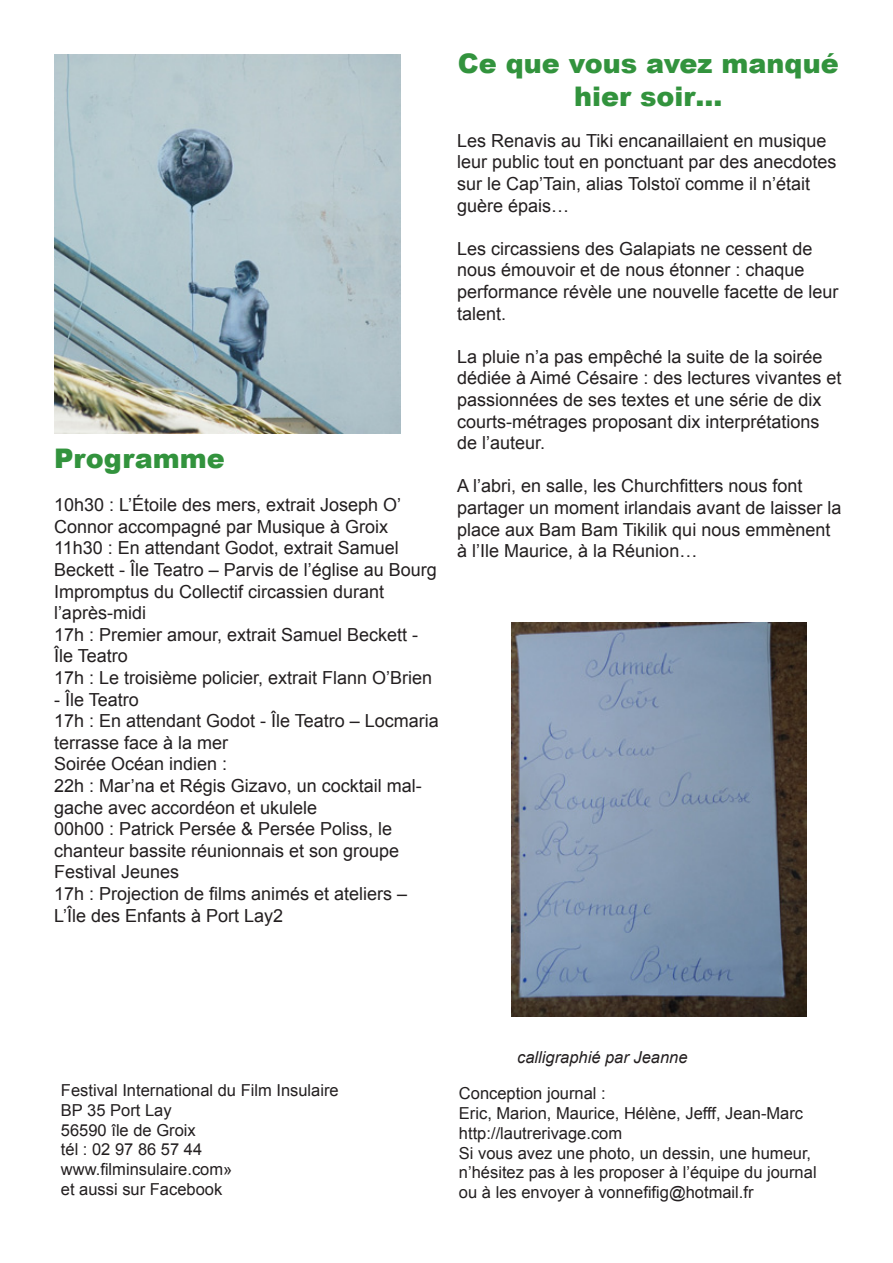
<style>
.page{position:relative;width:893px;height:1263px;background:#fff}
.page>*{position:absolute;margin:0;border:0;box-sizing:border-box;transform-origin:0 0}
.titre{font:900 27px/32.4px "Arial";color:#32933d;text-align:center}
.corps{font:900 27px "Arial";color:#32933d}
.corps-2{font:18px/21.6px "Arial";color:#231f20}
.corps-3{font:16.5px/19.8px "Arial";color:#231f20}
.legende{font:italic 16.5px "Arial";color:#231f20}
</style>
<div class="page">
<img style="left:511px;top:622px;width:296px;height:394px">
<img style="left:54px;top:54px;width:347px;height:380px">
<p class="corps" style="left:54px;top:439px;width:172px">Programme</p>
<p class="corps-2" style="left:54px;top:494px;width:349px">10h30 : L’Étoile des mers, extrait Joseph O’<br>Connor accompagné par Musique à Groix</p>
<p class="corps-2" style="left:54px;top:537px;width:384px">11h30 : En attendant Godot, extrait Samuel<br>Beckett - Île Teatro – Parvis de l’église au Bourg</p>
<p class="corps-2" style="left:54px;top:581px;width:332px">Impromptus du Collectif circassien durant l’après-midi</p>
<p class="corps-2" style="left:54px;top:624px;width:366px">17h : Premier amour, extrait Samuel Beckett -<br>Île Teatro</p>
<p class="corps-2" style="left:54px;top:667px;width:380px">17h : Le troisième policier, extrait Flann O’Brien</p>
<p class="corps-2" style="left:54px;top:689px;width:86px">- Île Teatro</p>
<p class="corps-2" style="left:54px;top:710px;width:386px">17h : En attendant Godot - Île Teatro – Locmaria terrasse face à la mer</p>
<p class="corps-2" style="left:54px;top:753px;width:175px">Soirée Océan indien :</p>
<p class="corps-2" style="left:54px;top:775px;width:369px">22h : Mar’na et Régis Gizavo, un cocktail mal&shy;gache avec accordéon et ukulele</p>
<p class="corps-2" style="left:54px;top:818px;width:347px">00h00 : Patrick Persée &amp; Persée Poliss, le chanteur bassite réunionnais et son groupe</p>
<p class="corps-2" style="left:54px;top:861px;width:127px">Festival Jeunes</p>
<p class="corps-2" style="left:54px;top:883px;width:355px">17h : Projection de films animés et ateliers –<br>L’Île des Enfants à Port Lay2</p>
<p class="titre" style="left:458px;top:47px;width:382px">Ce que vous avez manqué hier soir…</p>
<p class="corps-2" style="left:457px;top:130px;width:381px">Les Renavis au Tiki encanaillaient en musique leur public tout en ponctuant par des anecdotes sur le Cap’Tain, alias Tolstoï comme il n’était guère épais…</p>
<p class="corps-2" style="left:457px;top:238px;width:383px">Les circassiens des Galapiats ne cessent de nous émouvoir et de nous étonner : chaque performance révèle une nouvelle facette de leur talent.</p>
<p class="corps-2" style="left:457px;top:346px;width:386px">La pluie n’a pas empêché la suite de la soirée dédiée à Aimé Césaire : des lectures vivantes et passionnées de ses textes et une série de dix courts-métrages proposant dix interprétations de l’auteur.</p>
<p class="corps-2" style="left:457px;top:475px;width:386px">A l’abri, en salle, les Churchfitters nous font partager un moment irlandais avant de laisser la place aux Bam Bam Tikilik qui nous emmènent à l’Ile Maurice, à la Réunion…</p>
<p class="corps-3" style="left:61px;top:1080px;width:279px">Festival International du Film Insulaire</p>
<p class="corps-3" style="left:61px;top:1100px;width:112px">BP 35 Port Lay</p>
<p class="corps-3" style="left:61px;top:1120px;width:136px">56590 île de Groix</p>
<p class="corps-3" style="left:61px;top:1140px;width:143px">tél : 02 97 86 57 44</p>
<p class="corps-3" style="left:61px;top:1160px;width:173px">www.filminsulaire.com»</p>
<p class="corps-3" style="left:61px;top:1179px;width:163px">et aussi sur Facebook</p>
<p class="legende" style="left:517px;top:1047px;width:172px">calligraphié par Jeanne</p>
<p class="corps-3" style="left:459px;top:1084px;width:148px">Conception journal :</p>
<p class="corps-3" style="left:459px;top:1103px;width:346px">Eric, Marion, Maurice, Hélène, Jefff, Jean-Marc</p>
<p class="corps-3" style="left:459px;top:1123px;width:165px">http://lautrerivage.com</p>
<p class="corps-3" style="left:459px;top:1143px;width:359px">Si vous avez une photo, un dessin, une humeur, n’hésitez pas à les proposer à l’équipe du journal ou à les envoyer à vonnefifig@hotmail.fr</p>
</div>
